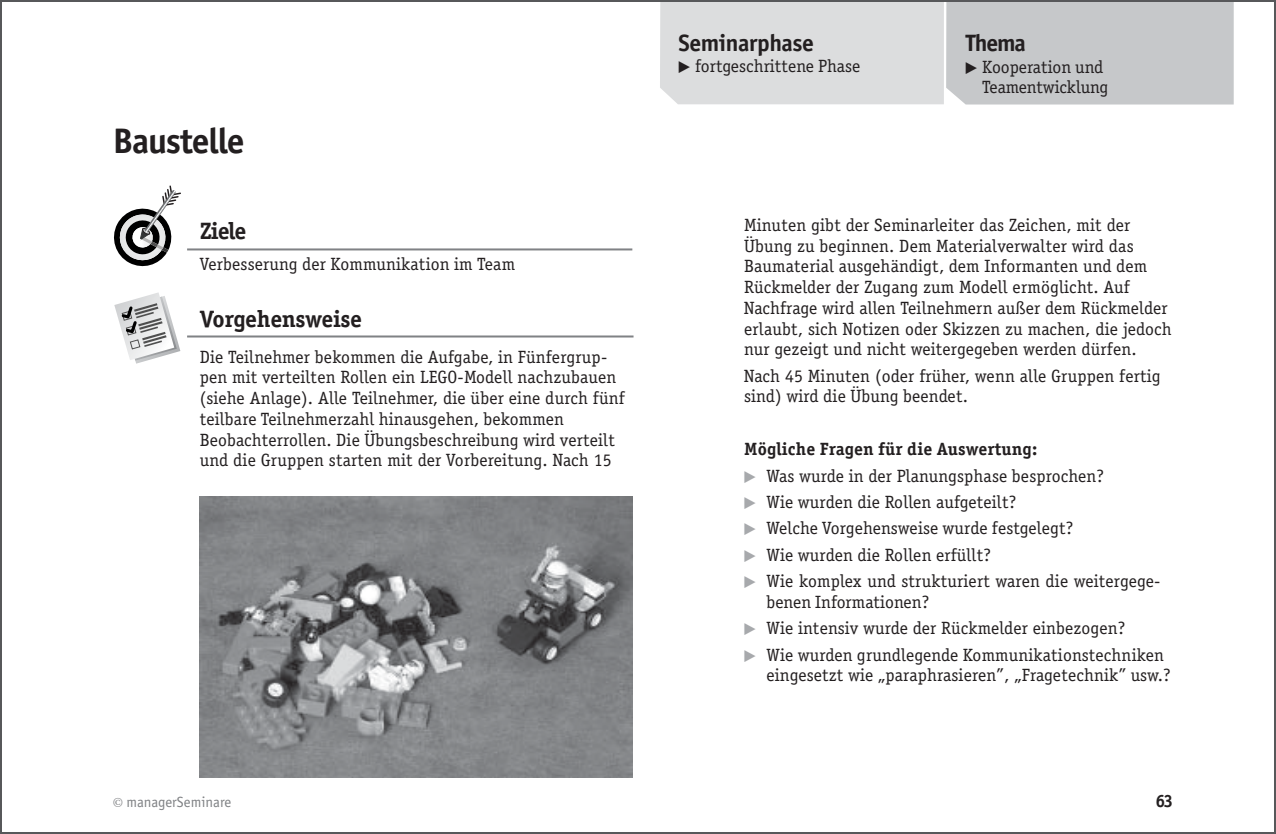
<style>
.page{position:relative;width:1276px;height:834px;background:#fff}
.page>*{position:absolute;margin:0;border:0;box-sizing:border-box;transform-origin:0 0}
.t1{font:700 35.6px "Officina Sans";letter-spacing:-.035em;color:#231f20}
.t2{font:700 23.8px "Officina Serif";letter-spacing:-.015em;color:#231f20}
.t3{font:700 23.8px "Officina Sans";letter-spacing:-.02em;color:#231f20}
.t4{font:17.8px/20.8px "Officina Serif";letter-spacing:.01em;color:#231f20}
.t5{font:700 17.8px "Officina Sans";color:#231f20}
.t6{font:14.8px "Officina Sans";color:#808285}
.s1{font-weight:700}
.s2{font-family:"Minion"}
</style>
<div class="page">
<img style="left:200px;top:496px;width:432px;height:281px">
<svg style="left:114px;top:292px;width:66px;height:71px"></svg>
<hr style="left:187px;top:335px;width:446px;height:2px;background:#808285">
<hr style="left:187px;top:248px;width:445px;height:2px;background:#808285">
<svg style="left:114px;top:185px;width:67px;height:81px"></svg>
<svg style="left:660px;top:1px;width:573px;height:103px;background:#d0d1d3"></svg>
<p class="t1" style="left:113px;top:118px;width:133px">Baustelle</p>
<p class="t2" style="left:200px;top:216px;width:48px">Ziele</p>
<p class="t4" style="left:200px;top:254px;width:317px">Verbesserung der Kommunikation im Team</p>
<p class="t2" style="left:200px;top:304px;width:164px">Vorgehensweise</p>
<p class="t4" style="left:200px;top:346px;width:426px">Die Teilnehmer bekommen die Aufgabe, in Fünfergrup&shy;pen mit verteilten Rollen ein LEGO-Modell nachzubauen (siehe Anlage). Alle Teilnehmer, die über eine durch fünf teilbare Teilnehmerzahl hinausgehen, bekommen Beobachterrollen. Die Übungsbeschreibung wird verteilt und die Gruppen starten mit der Vorbereitung. Nach 15</p>
<p class="t3" style="left:678px;top:28px;width:137px">Seminarphase</p>
<p class="t4" style="left:695px;top:56px;width:167px">fortgeschrittene Phase</p>
<p class="t3" style="left:965px;top:28px;width:62px">Thema</p>
<p class="t4" style="left:982px;top:56px;width:128px">Kooperation und<br>Teamentwicklung</p>
<p class="t4" style="left:744px;top:214px;width:429px">Minuten gibt der Seminarleiter das Zeichen, mit der Übung zu beginnen. Dem Materialverwalter wird das Baumaterial ausgehändigt, dem Informanten und dem Rückmelder der Zugang zum Modell ermöglicht. Auf Nachfrage wird allen Teilnehmern außer dem Rückmelder erlaubt, sich Notizen oder Skizzen zu machen, die jedoch nur gezeigt und nicht weitergegeben werden dürfen.</p>
<p class="t4" style="left:744px;top:365px;width:418px">Nach 45 Minuten (oder früher, wenn alle Gruppen fertig sind) wird die Übung beendet.</p>
<p class="t4" style="left:766px;top:436px;width:395px;line-height:26.4px;text-indent:-22px"><span class="s1">Mögliche Fragen für die Auswertung:<br></span>Was wurde in der Planungsphase besprochen?<br>Wie wurden die Rollen aufgeteilt?<br>Welche Vorgehensweise wurde festgelegt?<br>Wie wurden die Rollen erfüllt?<br>Wie komplex und strukturiert waren die weitergege-</p>
<p class="t4" style="left:766px;top:588px;width:399px;line-height:26.4px">benen Informationen?<br>Wie intensiv wurde der Rückmelder einbezogen?<br>Wie wurden grundlegende Kommunikationstechniken</p>
<p class="t4" style="left:766px;top:665px;width:406px">eingesetzt wie „paraphrasieren”, „Fragetechnik” usw.?</p>
<p class="t6" style="left:113px;top:792px;width:120px"><span class="s2">©</span> managerSeminare</p>
<p class="t5" style="left:1155px;top:789px;width:19px">63</p>
</div>
